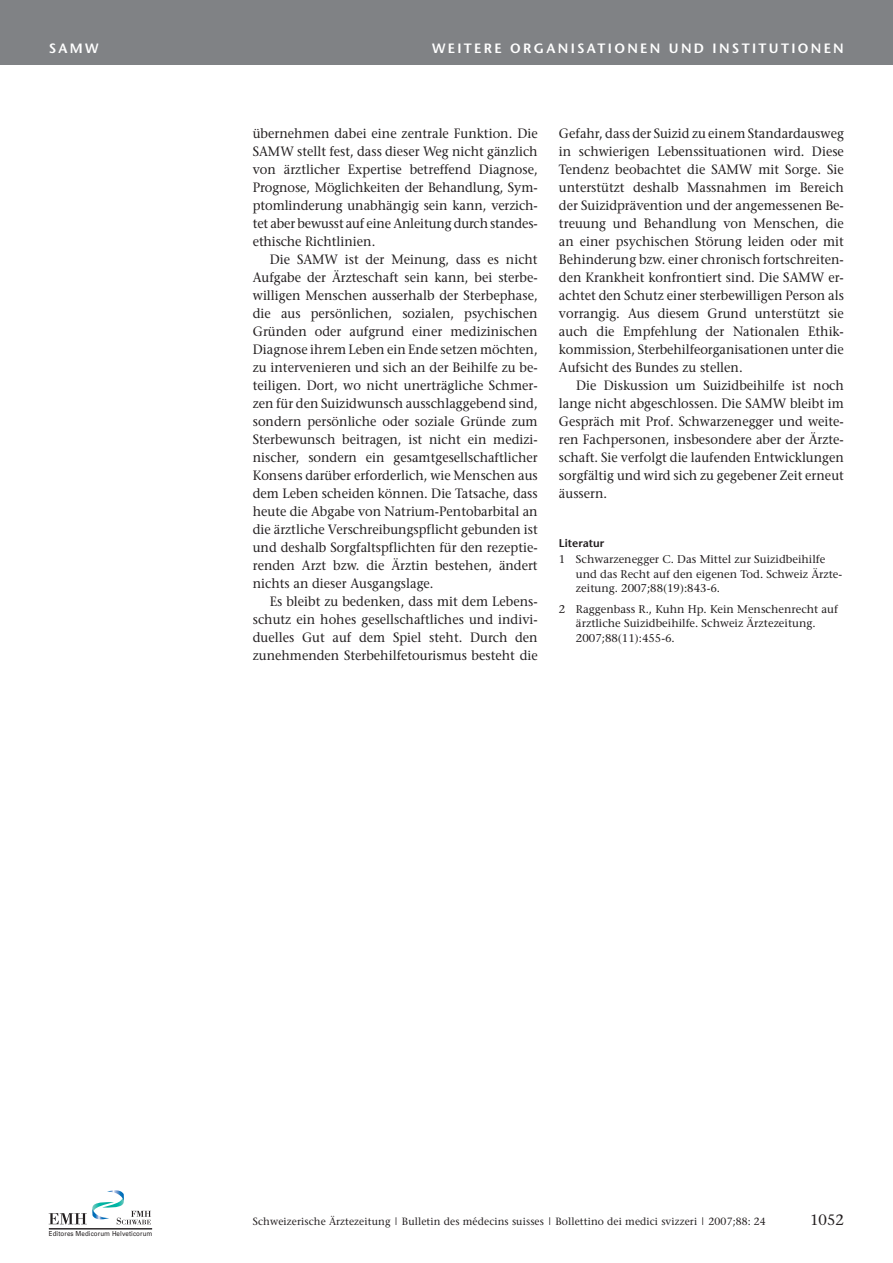
<style>
.page{position:relative;width:893px;height:1263px;background:#fff}
.page>*{position:absolute;margin:0;border:0;box-sizing:border-box;transform-origin:0 0}
.t1{font:15px "Stone Serif";color:#231f20}
.t2{font:13.5px/18px "Stone Serif";color:#231f20;text-align:justify;scale:.95 1}
.t3{font:600 13.5px "Stone Sans";letter-spacing:.17em;color:#fff}
.t4{font:11.25px/14.2px "Stone Serif";color:#231f20}
.t5{font:600 11.25px "Stone Sans";color:#231f20}
.t6{font:10.5px "Stone Serif";letter-spacing:.01em;color:#231f20}
.t7{font:6.9px "Univers";letter-spacing:.015em;color:#231f20;scale:.9 1}
</style>
<div class="page">
<svg style="left:49px;top:1190px;width:102px;height:34px"></svg>
<hr style="left:49px;top:1228px;width:103px;height:1px;background:#231f20">
<div style="left:0;top:0;width:893px;height:64px;background:#808285"></div>
<p class="t3" style="left:49px;top:42px;width:51px">SAMW</p>
<p class="t3" style="left:432px;top:42px;width:413px">WEITERE ORGANISATIONEN UND INSTITUTIONEN</p>
<p class="t2" style="left:253px;top:126px;width:301px">übernehmen dabei eine zentrale Funktion. Die SAMW stellt fest, dass dieser Weg nicht gänzlich von ärztlicher Expertise betreffend Diagnose, Prognose, Möglichkeiten der Behandlung, Sym&shy;ptomlinderung unabhängig sein kann, verzich&shy;tet aber bewusst auf eine Anleitung durch standes&shy;ethische Richtlinien.</p>
<p class="t2" style="left:253px;top:252px;width:301px;text-indent:17px">Die SAMW ist der Meinung, dass es nicht Aufgabe der Ärzteschaft sein kann, bei sterbe&shy;willigen Menschen ausserhalb der Sterbephase, die aus persönlichen, sozialen, psychischen Gründen oder aufgrund einer medizinischen Diagnose ihrem Leben ein Ende setzen möchten, zu intervenieren und sich an der Beihilfe zu be&shy;teiligen. Dort, wo nicht unerträgliche Schmer&shy;zen für den Suizidwunsch ausschlaggebend sind, sondern persönliche oder soziale Gründe zum Sterbewunsch beitragen, ist nicht ein medizi&shy;nischer, sondern ein gesamtgesellschaftlicher Konsens darüber erforderlich, wie Menschen aus dem Leben scheiden können. Die Tatsache, dass heute die Abgabe von Natrium-Pentobarbital an die ärztliche Verschreibungspflicht gebunden ist und deshalb Sorgfaltspflichten für den rezeptie&shy;renden Arzt bzw. die Ärztin bestehen, ändert nichts an dieser Ausgangslage.</p>
<p class="t2" style="left:253px;top:594px;width:301px;text-indent:17px">Es bleibt zu bedenken, dass mit dem Lebens&shy;schutz ein hohes gesellschaftliches und indivi&shy;duelles Gut auf dem Spiel steht. Durch den zunehmenden Sterbehilfetourismus besteht die</p>
<p class="t2" style="left:559px;top:126px;width:301px">Gefahr, dass der Suizid zu einem Standardausweg in schwierigen Lebenssituationen wird. Diese Tendenz beobachtet die SAMW mit Sorge. Sie unterstützt deshalb Massnahmen im Bereich der Suizidprävention und der angemessenen Be&shy;treuung und Behandlung von Menschen, die an einer psychischen Störung leiden oder mit Behinderung bzw. einer chronisch fortschreiten&shy;den Krankheit konfrontiert sind. Die SAMW er&shy;achtet den Schutz einer sterbewilligen Person als vorrangig. Aus diesem Grund unterstützt sie auch die Empfehlung der Nationalen Ethik&shy;kommission, Sterbehilfeorganisationen unter die Aufsicht des Bundes zu stellen.</p>
<p class="t2" style="left:559px;top:377px;width:301px;text-indent:17px">Die Diskussion um Suizidbeihilfe ist noch lange nicht abgeschlossen. Die SAMW bleibt im Gespräch mit Prof. Schwarzenegger und weite&shy;ren Fachpersonen, insbesondere aber der Ärzte&shy;schaft. Sie verfolgt die laufenden Entwicklungen sorgfältig und wird sich zu gegebener Zeit erneut äussern.</p>
<p class="t5" style="left:559px;top:538px;width:47px">Literatur</p>
<p class="t4" style="left:576px;top:553px;width:268px;text-indent:-17px">1 Schwarzenegger C. Das Mittel zur Suizidbeihilfe und das Recht auf den eigenen Tod. Schweiz Ärzte&shy;zeitung. 2007;88(19):843-6.</p>
<p class="t4" style="left:576px;top:603px;width:264px;text-indent:-17px">2 Raggenbass R., Kuhn Hp. Kein Menschenrecht auf ärztliche Suizidbeihilfe. Schweiz Ärztezeitung.<br>2007;88(11):455-6.</p>
<p class="t7" style="left:49px;top:1229px;width:117px">Editores Medicorum Helveticorum</p>
<p class="t6" style="left:253px;top:1217px;width:515px">Schweizerische Ärztezeitung | Bulletin des médecins suisses | Bollettino dei medici svizzeri | 2007;88: 24</p>
<p class="t1" style="left:810px;top:1213px;width:35px">1052</p>
</div>
